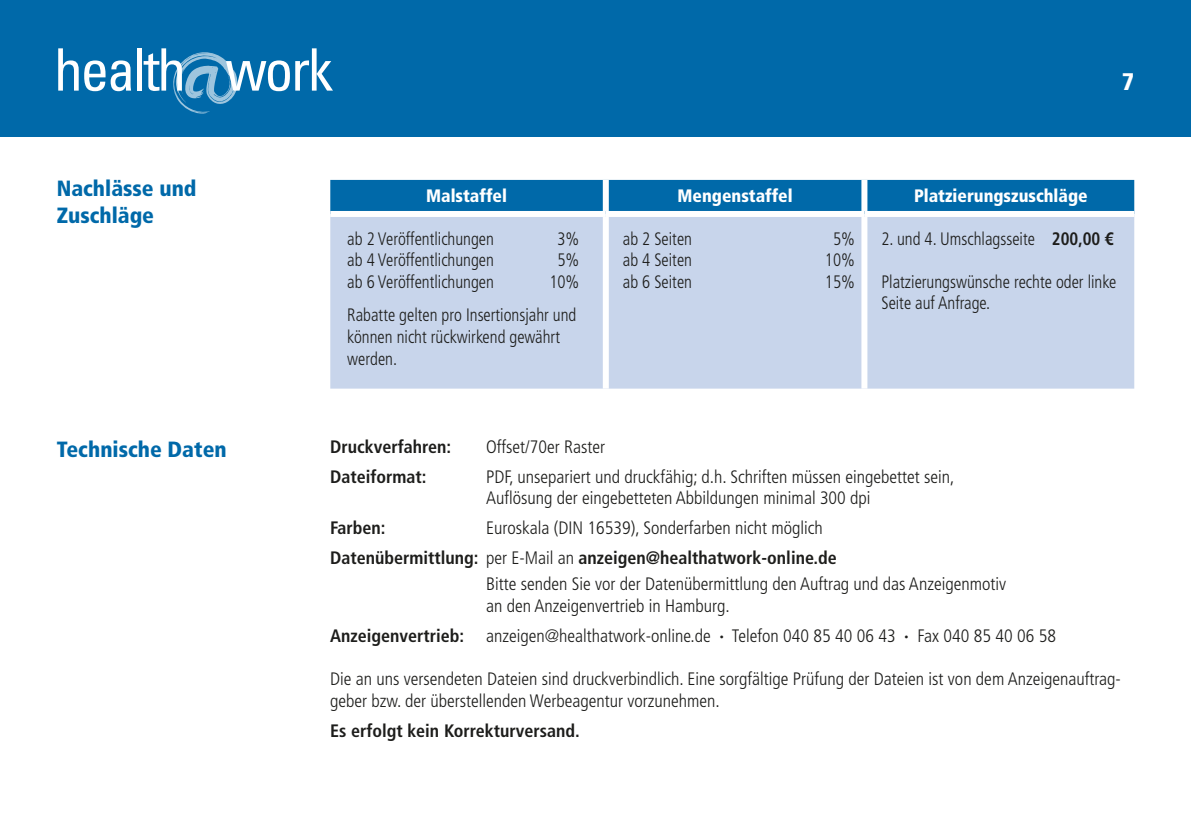
<style>
.page{position:relative;width:1191px;height:840px;background:#fff}
.page>*{position:absolute;margin:0;border:0;box-sizing:border-box;transform-origin:0 0}
.t1{font:condensed 58.4px "Univers";letter-spacing:-.04em;color:#fff}
.t2{font:900 condensed 24px "Frutiger LT Std";color:#fff}
.t3{font:900 condensed 22px/26.4px "Frutiger LT Std";color:#0069a9}
.t4{font:300 condensed 18px/21.6px "Frutiger LT Std";color:#1d1d1b}
.t5{font:300 condensed 18px/21.6px "Frutiger LT Std";color:#1d1d1b;scale:.94 1}
.t6{font:700 condensed 18px "Frutiger LT Std";color:#1d1d1b}
.t7{font:900 condensed 18px "Frutiger LT Std";color:#fff}
.s1{font-weight:700}
.s2{font-family:"Frutiger LT";font-weight:700}
</style>
<div class="page">
<div style="left:0;top:0;width:1191px;height:137px;background:#0069a9"></div>
<svg style="left:173px;top:52px;width:65px;height:62px"></svg>
<div style="left:330px;top:180px;width:804px;height:31px;background:#0069a9"></div>
<div style="left:330px;top:217px;width:804px;height:171px;background:#c8d5eb"></div>
<div style="left:603px;top:180px;width:6px;height:31px;background:#fff"></div>
<div style="left:861px;top:180px;width:6px;height:31px;background:#fff"></div>
<div style="left:603px;top:217px;width:6px;height:171px;background:#fff"></div>
<div style="left:861px;top:217px;width:6px;height:171px;background:#fff"></div>
<h1 class="t1" style="left:54px;top:33px;width:280px">health work</h1>
<h2 class="t2" style="left:1121px;top:67px;width:14px">7</h2>
<p class="t3" style="left:57px;top:175px;width:141px">Nachlässe und<br>Zuschläge</p>
<p class="t7" style="left:426px;top:185px;width:82px">Malstaffel</p>
<p class="t7" style="left:677px;top:185px;width:116px">Mengenstaffel</p>
<p class="t7" style="left:914px;top:185px;width:175px">Platzierungszuschläge</p>
<p class="t5" style="left:347px;top:227px;width:157px">ab 2 Veröffentlichungen</p>
<p class="t5" style="left:557px;top:227px;width:25px">3%</p>
<p class="t5" style="left:347px;top:249px;width:157px">ab 4 Veröffentlichungen</p>
<p class="t5" style="left:557px;top:249px;width:25px">5%</p>
<p class="t5" style="left:347px;top:271px;width:157px">ab 6 Veröffentlichungen</p>
<p class="t5" style="left:623px;top:227px;width:75px">ab 2 Seiten</p>
<p class="t5" style="left:833px;top:227px;width:25px">5%</p>
<p class="t5" style="left:623px;top:249px;width:75px">ab 4 Seiten</p>
<p class="t5" style="left:825px;top:249px;width:33px">10%</p>
<p class="t5" style="left:623px;top:271px;width:75px">ab 6 Seiten</p>
<p class="t5" style="left:825px;top:271px;width:33px">15%</p>
<p class="t5" style="left:881px;top:227px;width:248px">2. und 4. Umschlagsseite <span class="s1">200,00 €</span></p>
<p class="t5" style="left:881px;top:271px;width:251px">Platzierungswünsche rechte oder linke<br>Seite auf Anfrage.</p>
<p class="t5" style="left:347px;top:265px;width:248px;line-height:33.6px;text-align:right">10%<br>Rabatte gelten pro Insertionsjahr und</p>
<p class="t5" style="left:347px;top:326px;width:228px">können nicht rückwirkend gewährt werden.</p>
<p class="t3" style="left:57px;top:436px;width:171px">Technische Daten</p>
<p class="t6" style="left:330px;top:435px;width:123px">Druckverfahren:</p>
<p class="t4" style="left:486px;top:435px;width:120px">Offset/70er Raster</p>
<p class="t6" style="left:330px;top:465px;width:98px">Dateiformat:</p>
<p class="t4" style="left:486px;top:465px;width:470px">PDF, unsepariert und druckfähig; d.h. Schriften müssen eingebettet sein,<br>Auflösung der eingebetteten Abbildungen minimal 300 dpi</p>
<p class="t6" style="left:330px;top:517px;width:57px">Farben:</p>
<p class="t4" style="left:330px;top:513px;width:508px;line-height:30px;text-indent:156px">Euroskala (DIN 16539), Sonderfarben nicht möglich<br><span class="s1">Datenübermittlung:</span> per E-Mail an <span class="s1">anzeigen@healthatwork-online.de</span></p>
<p class="t4" style="left:486px;top:573px;width:521px">Bitte senden Sie vor der Datenübermittlung den Auftrag und das Anzeigenmotiv an den Anzeigenvertrieb in Hamburg.</p>
<p class="t4" style="left:330px;top:624px;width:727px"><span class="s1">Anzeigenvertrieb:</span> anzeigen@healthatwork-online.de <span class="s2">·</span> Telefon 040 85 40 06 43 <span class="s2">·</span> Fax 040 85 40 06 58</p>
<p class="t4" style="left:330px;top:668px;width:792px">Die an uns versendeten Dateien sind druckverbindlich. Eine sorgfältige Prüfung der Dateien ist von dem Anzeigenauftrag&shy;geber bzw. der überstellenden Werbeagentur vorzunehmen.</p>
<p class="t6" style="left:330px;top:719px;width:251px">Es erfolgt kein Korrekturversand.</p>
</div>
